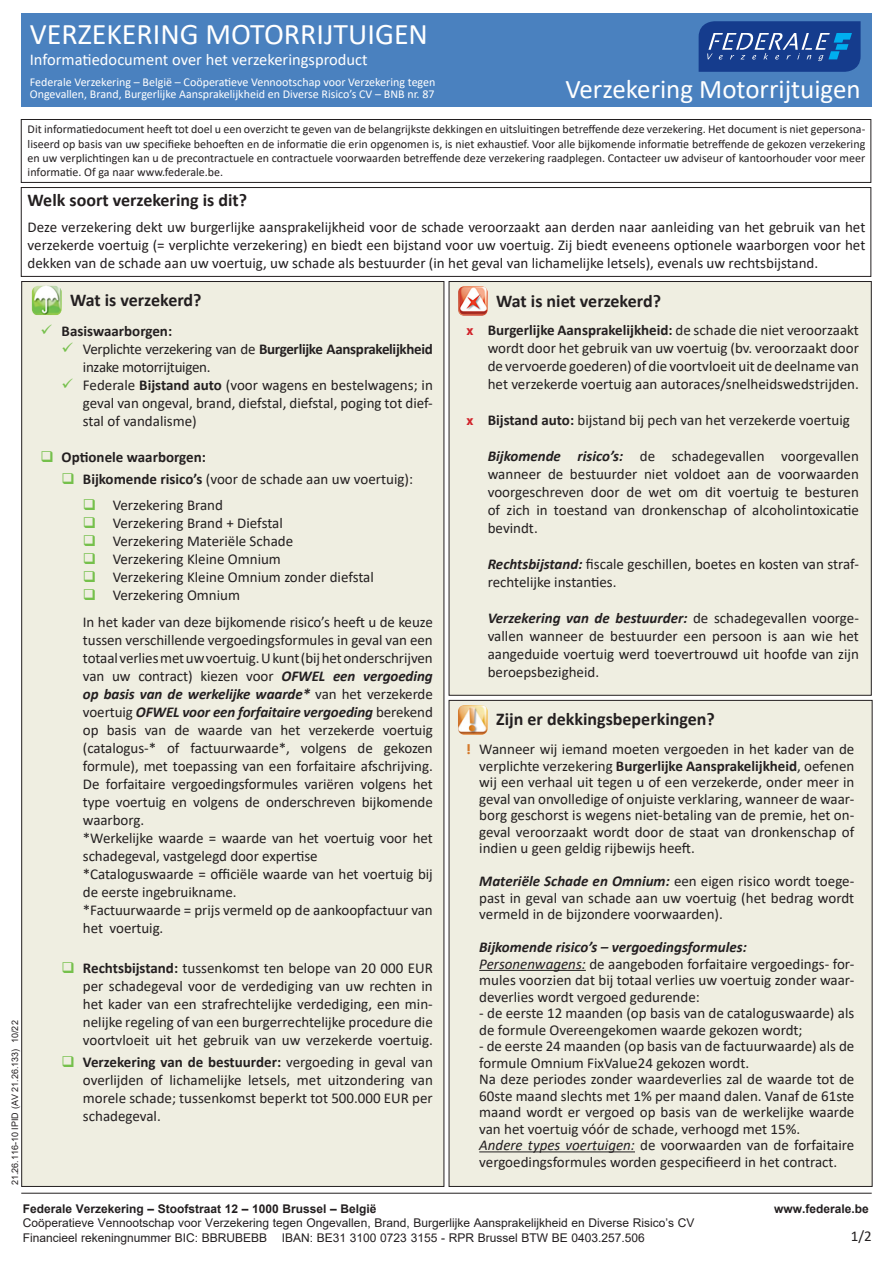
<style>
.page{position:relative;width:893px;height:1263px;background:#fff}
.page>*{position:absolute;margin:0;border:0;box-sizing:border-box;transform-origin:0 0}
.t1{font:30px "Calibri";color:#fff}
.t2{font:27px "Calibri";color:#fff}
.t3{font:700 18px "Calibri";color:#231f20}
.t4{font:16.5px "Calibri";color:#fff}
.t5{font:15px/18px "Calibri";color:#231f20;text-align:justify}
.t6{font:15px/18px "Calibri";letter-spacing:-.02em;color:#231f20}
.t7{font:italic 700 15px "Calibri";color:#231f20}
.t8{font:700 15px "Calibri";color:#231f20}
.t9{font:12px/14.4px "Calibri";color:#231f20;text-align:justify}
.Normaal{font:12px "Arial";color:#231f20}
.t10{font:12px "Calibri";color:#fff}
.Normaal-2{font:700 12px "Arial";color:#231f20}
.Normaal-3{font:9px "Arial";color:#231f20}
.s1{color:#75c04b}
.s2{font-weight:700}
.s3{font-weight:700;font-style:italic}
.s4{font-family:"Tw Cen";font-weight:800;font-stretch:condensed;color:#d1232a}
.s5{font-family:"Tw Cen";font-weight:800;font-stretch:condensed;color:#d4792a}
.s6{font-style:italic}
</style>
<div class="page">
<div style="left:21px;top:13px;width:851px;height:93px;background:#4a81bf"></div>
<svg style="left:699px;top:21px;width:162px;height:51px;background:#28509a"></svg>
<div style="left:21px;top:119px;width:850px;height:64px;border:1px solid #231f20"></div>
<div style="left:21px;top:187px;width:850px;height:90px;border:1px solid #231f20"></div>
<div style="left:21px;top:281px;width:423px;height:906px;background:#efeee1;border:1px solid #231f20"></div>
<div style="left:449px;top:281px;width:423px;height:415px;background:#efeee1;border:1px solid #231f20"></div>
<img style="left:32px;top:286px;width:30px;height:29px">
<img style="left:458px;top:286px;width:30px;height:30px">
<div style="left:449px;top:700px;width:424px;height:487px;background:#efeee1;border:1px solid #231f20"></div>
<hr style="left:479px;top:970px;width:107px;height:1px;background:#231f20">
<hr style="left:479px;top:1151px;width:156px;height:1px;background:#231f20">
<hr style="left:21px;top:1193px;width:851px;height:1px;background:#231f20">
<img style="left:458px;top:705px;width:30px;height:30px">
<p class="t1" style="left:30px;top:13px;width:400px">VERZEKERING MOTORRIJTUIGEN</p>
<p class="t4" style="left:30px;top:48px;width:339px">Informatiedocument over het verzekeringsproduct</p>
<p class="t10" style="left:30px;top:74px;width:407px">Federale Verzekering – België – Coöperatieve Vennootschap voor Verzekering tegen</p>
<p class="t10" style="left:30px;top:86px;width:406px">Ongevallen, Brand, Burgerlijke Aansprakelijkheid en Diverse Risico’s CV – BNB nr. 87</p>
<p class="t2" style="left:565px;top:70px;width:297px">Verzekering Motorrijtuigen</p>
<p class="t9" style="left:28px;top:122px;width:839px">Dit informatiedocument heeft tot doel u een overzicht te geven van de belangrijkste dekkingen en uitsluitingen betreffende deze verzekering. Het document is niet gepersona&shy;liseerd op basis van uw specifieke behoeften en de informatie die erin opgenomen is, is niet exhaustief. Voor alle bijkomende informatie betreffende de gekozen verzekering en uw verplichtingen kan u de precontractuele en contractuele voorwaarden betreffende deze verzekering raadplegen. Contacteer uw adviseur of kantoorhouder voor meer informatie. Of ga naar www.federale.be.</p>
<p class="t3" style="left:28px;top:187px;width:221px">Welk soort verzekering is dit?</p>
<p class="t5" style="left:28px;top:218px;width:839px">Deze verzekering dekt uw burgerlijke aansprakelijkheid voor de schade veroorzaakt aan derden naar aanleiding van het gebruik van het verzekerde voertuig (= verplichte verzekering) en biedt een bijstand voor uw voertuig. Zij biedt eveneens optionele waarborgen voor het dekken van de schade aan uw voertuig, uw schade als bestuurder (in het geval van lichamelijke letsels), evenals uw rechtsbijstand.</p>
<p class="t3" style="left:70px;top:287px;width:133px">Wat is verzekerd?</p>
<p class="t3" style="left:496px;top:288px;width:166px">Wat is niet verzekerd?</p>
<p class="t8" style="left:40px;top:320px;width:133px"><span class="s1">✓</span> Basiswaarborgen:</p>
<p class="t6" style="left:83px;top:339px;width:351px;text-indent:-21px"><span class="s1">✓</span> Verplichte verzekering van de <span class="s2">Burgerlijke Aansprakelijkheid </span>inzake motorrijtuigen.</p>
<p class="t5" style="left:83px;top:375px;width:351px;text-indent:-21px"><span class="s1">✓</span> Federale <span class="s2">Bijstand auto</span> (voor wagens en bestelwagens; in geval van ongeval, brand, diefstal, diefstal, poging tot dief&shy;stal of vandalisme)</p>
<p class="t8" style="left:40px;top:446px;width:167px"><span class="s1">❑</span> Optionele waarborgen:</p>
<p class="t5" style="left:62px;top:469px;width:353px"><span class="s1">❑</span> <span class="s2">Bijkomende risico’s</span> (voor de schade aan uw voertuig):</p>
<p class="t5" style="left:83px;top:496px;width:142px"><span class="s1">❑</span> Verzekering Brand</p>
<p class="t5" style="left:83px;top:514px;width:201px"><span class="s1">❑</span> Verzekering Brand + Diefstal</p>
<p class="t5" style="left:83px;top:532px;width:212px"><span class="s1">❑</span> Verzekering Materiële Schade</p>
<p class="t5" style="left:83px;top:550px;width:200px"><span class="s1">❑</span> Verzekering Kleine Omnium</p>
<p class="t5" style="left:83px;top:568px;width:292px"><span class="s1">❑</span> Verzekering Kleine Omnium zonder diefstal</p>
<p class="t5" style="left:83px;top:586px;width:159px"><span class="s1">❑</span> Verzekering Omnium</p>
<p class="t5" style="left:83px;top:612px;width:351px">In het kader van deze bijkomende risico’s heeft u de keuze tussen verschillende vergoedingsformules in geval van een totaal verlies met uw voertuig. U kunt (bij het onderschrijven van uw contract) kiezen voor <span class="s3">OFWEL een vergoeding op basis van de werkelijke waarde*</span> van het verzekerde voertuig <span class="s3">OFWEL voor een forfaitaire vergoeding</span> berekend op basis van de waarde van het verzekerde voertuig (catalogus-* of factuurwaarde*, volgens de gekozen formule), met toepassing van een forfaitaire afschrijving.<br>De forfaitaire vergoedingsformules variëren volgens het type voertuig en volgens de onderschreven bijkomende waarborg.</p>
<p class="t5" style="left:83px;top:828px;width:351px">*Werkelijke waarde = waarde van het voertuig voor het schadegeval, vastgelegd door expertise</p>
<p class="t5" style="left:83px;top:864px;width:351px">*Cataloguswaarde = officiële waarde van het voertuig bij de eerste ingebruikname.</p>
<p class="t5" style="left:83px;top:900px;width:351px">*Factuurwaarde = prijs vermeld op de aankoopfactuur van het voertuig.</p>
<p class="t5" style="left:83px;top:959px;width:351px;text-indent:-21px"><span class="s1">❑</span> <span class="s2">Rechtsbijstand:</span> tussenkomst ten belope van 20 000 EUR per schadegeval voor de verdediging van uw rechten in het kader van een strafrechtelijke verdediging, een min&shy;nelijke regeling of van een burgerrechtelijke procedure die voortvloeit uit het gebruik van uw verzekerde voertuig.</p>
<p class="t5" style="left:83px;top:1053px;width:351px;text-indent:-21px"><span class="s1">❑</span> <span class="s2">Verzekering van de bestuurder:</span> vergoeding in geval van overlijden of lichamelijke letsels, met uitzondering van morele schade; tussenkomst beperkt tot 500.000 EUR per schadegeval.</p>
<p class="t5" style="left:488px;top:321px;width:373px;text-indent:-21px"><span class="s4">x</span> <span class="s2">Burgerlijke Aansprakelijkheid:</span> de schade die niet veroorzaakt wordt door het gebruik van uw voertuig (bv. veroorzaakt door de vervoerde goederen) of die voortvloeit uit de deelname van het verzekerde voertuig aan autoraces/snelheidswedstrijden.</p>
<p class="t5" style="left:466px;top:411px;width:385px"><span class="s4">x</span> <span class="s2">Bijstand auto:</span> bijstand bij pech van het verzekerde voertuig</p>
<p class="t5" style="left:488px;top:447px;width:373px"><span class="s3">Bijkomende risico’s:</span> de schadegevallen voorgevallen wanneer de bestuurder niet voldoet aan de voorwaarden voorgeschreven door de wet om dit voertuig te besturen of zich in toestand van dronkenschap of alcoholintoxicatie bevindt.</p>
<p class="t5" style="left:488px;top:555px;width:373px"><span class="s3">Rechtsbijstand:</span> fiscale geschillen, boetes en kosten van straf&shy;rechtelijke instanties.</p>
<p class="t5" style="left:488px;top:609px;width:373px"><span class="s3">Verzekering van de bestuurder:</span> de schadegevallen voorge&shy;vallen wanneer de bestuurder een persoon is aan wie het aangeduide voertuig werd toevertrouwd uit hoofde van zijn beroepsbezigheid.</p>
<p class="t3" style="left:496px;top:707px;width:220px">Zijn er dekkingsbeperkingen?</p>
<p class="t5" style="left:479px;top:740px;width:377px;line-height:16.5px;text-indent:-13px"><span class="s5">!</span> Wanneer wij iemand moeten vergoeden in het kader van de verplichte verzekering <span class="s2">Burgerlijke Aansprakelijkheid</span>, oefenen wij een verhaal uit tegen u of een verzekerde, onder meer in geval van onvolledige of onjuiste verklaring, wanneer de waar&shy;borg geschorst is wegens niet-betaling van de premie, het on&shy;geval veroorzaakt wordt door de staat van dronkenschap of indien u geen geldig rijbewijs heeft.</p>
<p class="t5" style="left:479px;top:872px;width:377px;line-height:16.5px"><span class="s3">Materiële Schade en Omnium:</span> een eigen risico wordt toege&shy;past in geval van schade aan uw voertuig (het bedrag wordt vermeld in de bijzondere voorwaarden).</p>
<p class="t7" style="left:479px;top:936px;width:269px">Bijkomende risico’s – vergoedingsformules:</p>
<p class="t5" style="left:479px;top:955px;width:377px;line-height:16.5px"><span class="s6">Personenwagens:</span> de aangeboden forfaitaire vergoedings- for&shy;mules voorzien dat bij totaal verlies uw voertuig zonder waar&shy;deverlies wordt vergoed gedurende:</p>
<p class="t5" style="left:479px;top:1004px;width:377px;line-height:16.5px">- de eerste 12 maanden (op basis van de cataloguswaarde) als de formule Overeengekomen waarde gekozen wordt;</p>
<p class="t5" style="left:479px;top:1037px;width:377px;line-height:16.5px">- de eerste 24 maanden (op basis van de factuurwaarde) als de formule Omnium FixValue24 gekozen wordt.</p>
<p class="t5" style="left:479px;top:1070px;width:377px;line-height:16.5px">Na deze periodes zonder waardeverlies zal de waarde tot de 60ste maand slechts met 1% per maand dalen. Vanaf de 61ste maand wordt er vergoed op basis van de werkelijke waarde van het voertuig vóór de schade, verhoogd met 15%.</p>
<p class="t5" style="left:479px;top:1136px;width:377px;line-height:16.5px"><span class="s6">Andere types voertuigen:</span> de voorwaarden van de forfaitaire vergoedingsformules worden gespecifieerd in het contract.</p>
<p class="Normaal-3" style="left:9px;top:1185px;width:166px;rotate:-90deg">21.26.116-10 IPID (AV 21.26.133) 10/22</p>
<p class="Normaal-2" style="left:23px;top:1200px;width:355px">Federale Verzekering – Stoofstraat 12 – 1000 Brussel – België</p>
<p class="Normaal-2" style="left:774px;top:1200px;width:96px">www.federale.be</p>
<p class="Normaal" style="left:23px;top:1215px;width:673px">Coöperatieve Vennootschap voor Verzekering tegen Ongevallen, Brand, Burgerlijke Aansprakelijkheid en Diverse Risico’s CV</p>
<p class="Normaal" style="left:23px;top:1229px;width:623px">Financieel rekeningnummer BIC: BBRUBEBB IBAN: BE31 3100 0723 3155 - RPR Brussel BTW BE 0403.257.506</p>
<p class="t5" style="left:851px;top:1226px;width:22px">1/2</p>
</div>
